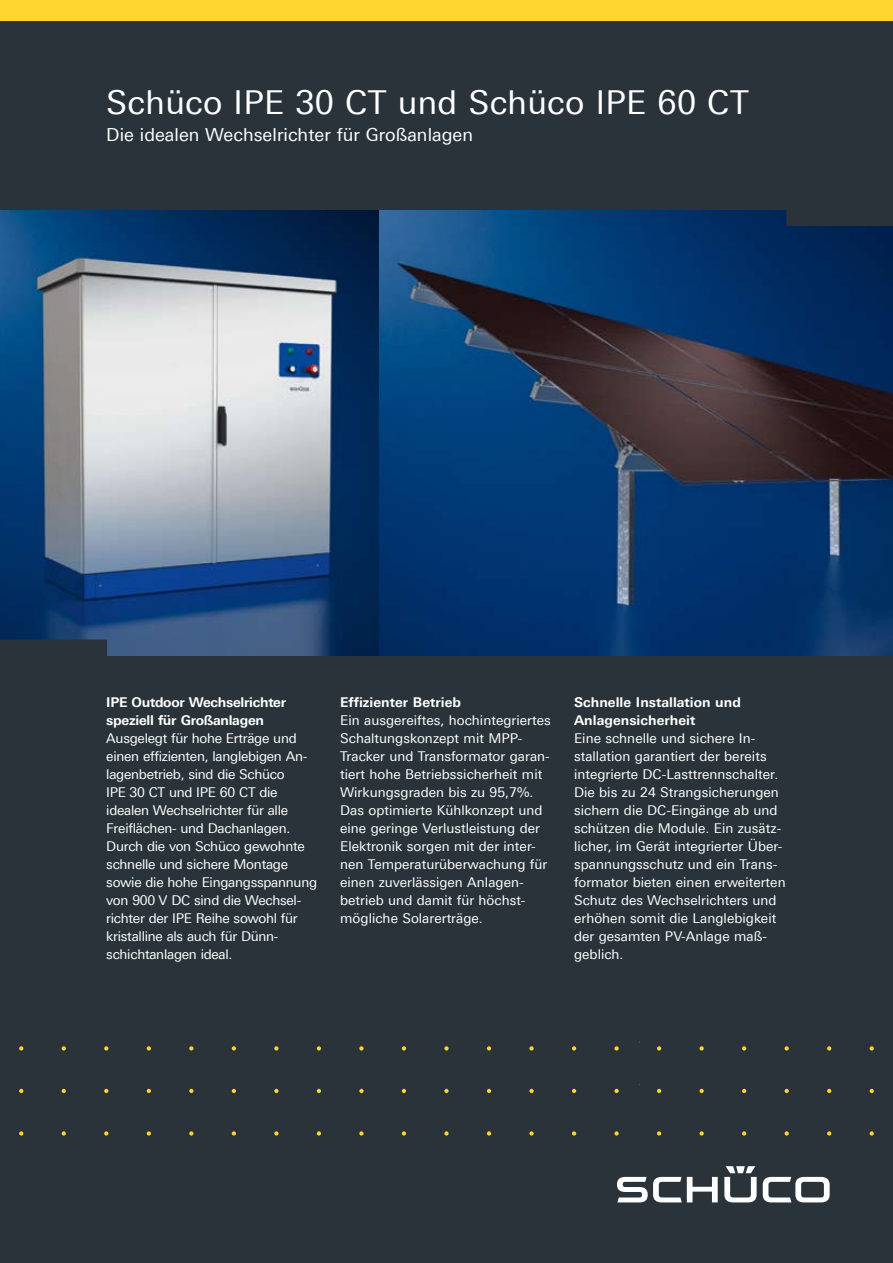
<style>
.page{position:relative;width:893px;height:1263px;background:#293339}
.page>*{position:absolute;margin:0;border:0;box-sizing:border-box;transform-origin:0 0}
.t1{font:33px "Linotype Univers 430";letter-spacing:.01em;color:#fff}
.t2{font:18px "Linotype Univers 430";color:#fff}
.t3{font:13.5px/18px "Linotype Univers 430";color:#fff}
.t4{font:13.5px/18px "Linotype Univers 430";letter-spacing:-.02em;color:#fff}
.t5{font:700 13.5px/18px "Linotype Univers 630";color:#fff}
.t6{font:700 13.5px/18px "Linotype Univers 630";letter-spacing:-.02em;color:#fff}
</style>
<div class="page">
<div style="left:0;top:0;width:893px;height:21px;background:#ffd630"></div>
<svg style="left:19px;top:1089px;width:4px;height:4px"></svg>
<svg style="left:62px;top:1089px;width:4px;height:4px"></svg>
<svg style="left:104px;top:1089px;width:4px;height:4px"></svg>
<svg style="left:147px;top:1089px;width:4px;height:4px"></svg>
<svg style="left:189px;top:1089px;width:4px;height:4px"></svg>
<svg style="left:232px;top:1089px;width:4px;height:4px"></svg>
<svg style="left:274px;top:1089px;width:5px;height:4px"></svg>
<svg style="left:317px;top:1089px;width:4px;height:4px"></svg>
<svg style="left:359px;top:1089px;width:5px;height:4px"></svg>
<svg style="left:402px;top:1089px;width:4px;height:4px"></svg>
<svg style="left:444px;top:1089px;width:5px;height:4px"></svg>
<svg style="left:487px;top:1089px;width:4px;height:4px"></svg>
<svg style="left:529px;top:1089px;width:5px;height:4px"></svg>
<svg style="left:572px;top:1089px;width:4px;height:4px"></svg>
<svg style="left:614px;top:1089px;width:5px;height:4px"></svg>
<svg style="left:657px;top:1089px;width:4px;height:4px"></svg>
<svg style="left:699px;top:1089px;width:5px;height:4px"></svg>
<svg style="left:742px;top:1089px;width:4px;height:4px"></svg>
<svg style="left:784px;top:1089px;width:5px;height:4px"></svg>
<svg style="left:827px;top:1089px;width:4px;height:4px"></svg>
<svg style="left:870px;top:1089px;width:4px;height:4px"></svg>
<svg style="left:19px;top:1131px;width:4px;height:4px"></svg>
<svg style="left:62px;top:1131px;width:4px;height:4px"></svg>
<svg style="left:104px;top:1131px;width:4px;height:4px"></svg>
<svg style="left:147px;top:1131px;width:4px;height:4px"></svg>
<svg style="left:189px;top:1131px;width:4px;height:4px"></svg>
<svg style="left:232px;top:1131px;width:4px;height:4px"></svg>
<svg style="left:274px;top:1131px;width:5px;height:4px"></svg>
<svg style="left:317px;top:1131px;width:4px;height:4px"></svg>
<svg style="left:359px;top:1131px;width:5px;height:4px"></svg>
<svg style="left:402px;top:1131px;width:4px;height:4px"></svg>
<svg style="left:444px;top:1131px;width:5px;height:4px"></svg>
<svg style="left:487px;top:1131px;width:4px;height:4px"></svg>
<svg style="left:529px;top:1131px;width:5px;height:4px"></svg>
<svg style="left:572px;top:1131px;width:4px;height:4px"></svg>
<svg style="left:614px;top:1131px;width:5px;height:4px"></svg>
<svg style="left:657px;top:1131px;width:4px;height:4px"></svg>
<svg style="left:699px;top:1131px;width:5px;height:4px"></svg>
<svg style="left:742px;top:1131px;width:4px;height:4px"></svg>
<svg style="left:784px;top:1131px;width:5px;height:4px"></svg>
<svg style="left:827px;top:1131px;width:4px;height:4px"></svg>
<svg style="left:870px;top:1131px;width:4px;height:4px"></svg>
<svg style="left:617px;top:1177px;width:101px;height:25px"></svg>
<svg style="left:763px;top:1177px;width:67px;height:25px"></svg>
<svg style="left:724px;top:1166px;width:33px;height:36px"></svg>
<svg style="left:19px;top:1046px;width:4px;height:4px"></svg>
<svg style="left:62px;top:1046px;width:4px;height:4px"></svg>
<svg style="left:104px;top:1046px;width:4px;height:4px"></svg>
<svg style="left:147px;top:1046px;width:4px;height:4px"></svg>
<svg style="left:189px;top:1046px;width:4px;height:4px"></svg>
<svg style="left:232px;top:1046px;width:4px;height:4px"></svg>
<svg style="left:274px;top:1046px;width:5px;height:4px"></svg>
<svg style="left:317px;top:1046px;width:4px;height:4px"></svg>
<svg style="left:359px;top:1046px;width:5px;height:4px"></svg>
<svg style="left:402px;top:1046px;width:4px;height:4px"></svg>
<svg style="left:444px;top:1046px;width:5px;height:4px"></svg>
<svg style="left:487px;top:1046px;width:4px;height:4px"></svg>
<svg style="left:529px;top:1046px;width:5px;height:4px"></svg>
<svg style="left:572px;top:1046px;width:4px;height:4px"></svg>
<svg style="left:614px;top:1046px;width:5px;height:4px"></svg>
<svg style="left:657px;top:1046px;width:4px;height:4px"></svg>
<svg style="left:699px;top:1046px;width:5px;height:4px"></svg>
<svg style="left:742px;top:1046px;width:4px;height:4px"></svg>
<svg style="left:784px;top:1046px;width:5px;height:4px"></svg>
<svg style="left:827px;top:1046px;width:4px;height:4px"></svg>
<svg style="left:870px;top:1046px;width:4px;height:4px"></svg>
<img style="left:378px;top:210px;width:515px;height:445px">
<img style="left:0;top:210px;width:378px;height:445px">
<svg style="left:0;top:639px;width:107px;height:16px"></svg>
<svg style="left:786px;top:210px;width:107px;height:16px"></svg>
<h1 class="t1" style="left:106px;top:83px;width:644px">Schüco IPE 30 CT und Schüco IPE 60 CT</h1>
<h2 class="t2" style="left:106px;top:124px;width:368px">Die idealen Wechselrichter für Großanlagen</h2>
<p class="t6" style="left:106px;top:693px;width:181px">IPE Outdoor Wechselrichter speziell für Großanlagen</p>
<p class="t4" style="left:106px;top:729px;width:212px">Ausgelegt für hohe Erträge und einen effizienten, langlebigen An&shy;lagenbetrieb, sind die Schüco<br>IPE 30 CT und IPE 60 CT die idealen Wechselrichter für alle<br>Freiflächen- und Dachanlagen.<br>Durch die von Schüco gewohnte schnelle und sichere Montage sowie die hohe Eingangsspannung von 900 V DC sind die Wechsel&shy;richter der IPE Reihe sowohl für kristalline als auch für Dünn&shy;schichtanlagen ideal.</p>
<p class="t5" style="left:340px;top:693px;width:122px">Effizienter Betrieb</p>
<p class="t3" style="left:340px;top:711px;width:212px">Ein ausgereiftes, hochintegriertes<br>Schaltungskonzept mit MPP-<br>Tracker und Transformator garan&shy;tiert hohe Betriebssicherheit mit<br>Wirkungsgraden bis zu 95,7%.<br>Das optimierte Kühlkonzept und eine geringe Verlustleistung der<br>Elektronik sorgen mit der inter&shy;nen Temperaturüberwachung für einen zuverlässigen Anlagen&shy;betrieb und damit für höchst&shy;mögliche Solarerträge.</p>
<p class="t5" style="left:574px;top:693px;width:168px">Schnelle Installation und<br>Anlagensicherheit</p>
<p class="t3" style="left:574px;top:729px;width:213px">Eine schnelle und sichere In&shy;stallation garantiert der bereits integrierte DC-Lasttrennschalter.<br>Die bis zu 24 Strangsicherungen sichern die DC-Eingänge ab und schützen die Module. Ein zusätz&shy;licher, im Gerät integrierter Über&shy;spannungsschutz und ein Trans&shy;formator bieten einen erweiterten<br>Schutz des Wechselrichters und erhöhen somit die Langlebigkeit der gesamten PV-Anlage maß&shy;geblich.</p>
</div>
